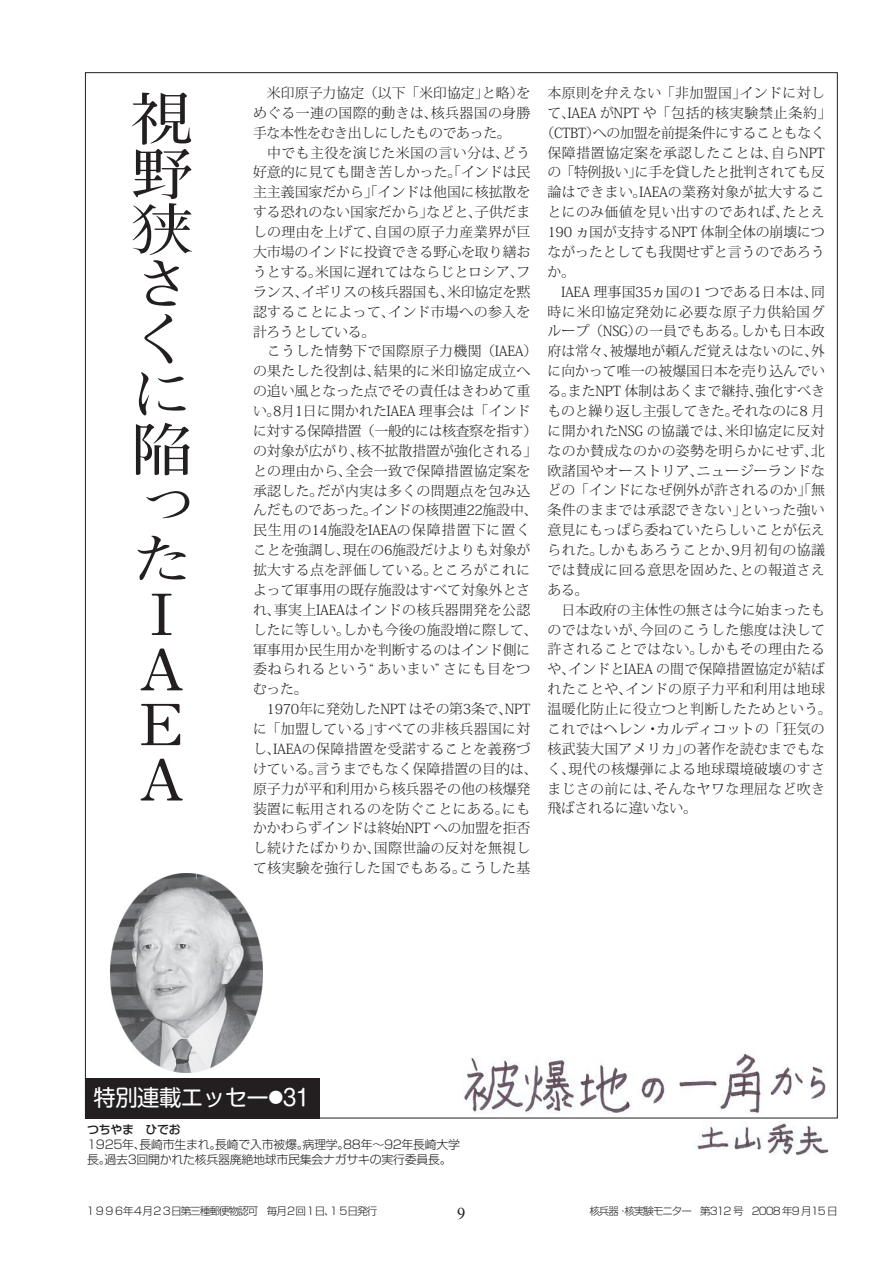
<style>
.page{position:relative;width:893px;height:1263px;background:#fff}
.page>*{position:absolute;margin:0;border:0;box-sizing:border-box;transform-origin:0 0}
.t1{font:700 56.55px/55.1px "Futo Min A101 Pro";color:#231f20;scale:1.11 1}
.t2{font:22.35px "Shin M Go Pro";letter-spacing:-.025em;color:#fff}
.t3{font:16.5px "Times New Roman";color:#231f20}
.t4{font:300 13.95px/19.8px "Koz Min Pro";letter-spacing:.01em;color:#231f20}
.t5{font:300 13.95px "Koz Min Pro";letter-spacing:.03em;color:#231f20}
.t6{font:300 13.95px "Koz Min Pro";letter-spacing:-.02em;color:#231f20}
.t7{font:300 13.95px "Koz Min Pro";letter-spacing:.055em;color:#231f20}
.t8{font:300 13.95px "Koz Min Pro";letter-spacing:-.025em;color:#231f20}
.t9{font:300 13.95px "Koz Min Pro";letter-spacing:-.01em;color:#231f20}
.t10{font:300 13.95px "Koz Min Pro";letter-spacing:.04em;color:#231f20}
.t11{font:300 12px/15px "Shin Go Pro";letter-spacing:-.025em;color:#231f20}
.t12{font:500 12px "Shin Go Pro";letter-spacing:-.025em;color:#231f20}
.t13{font:300 10.65px "Shin Go Pro";letter-spacing:-.1em;color:#231f20}
.t14{font:300 10.5px "Shin Go Pro";letter-spacing:-.1em;color:#231f20}
.s1{font-size:15px}
</style>
<div class="page">
<img style="left:111px;top:874px;width:151px;height:199px">
<img style="left:694px;top:1122px;width:135px;height:33px">
<img style="left:464px;top:1053px;width:362px;height:61px">
<div style="left:85px;top:1077px;width:235px;height:41px;background:#231f20"></div>
<h1 class="t1" style="left:130px;top:84px;width:57px">視野狭さくに陥った<br>Ｉ<br>Ａ<br>Ｅ<br>Ａ</h1>
<p class="t4" style="left:253px;top:83px;width:286px">　米印原子力協定（以下「米印協定」と略）をめぐる一連の国際的動きは、核兵器国の身勝手な本性をむき出しにしたものであった。<br>　中でも主役を演じた米国の言い分は、どう好意的に見ても聞き苦しかった。「インドは民主主義国家だから」「インドは他国に核拡散をする恐れのない国家だから」などと、子供だましの理由を上げて、自国の原子力産業界が巨大市場のインドに投資できる野心を取り繕おうとする。米国に遅れてはならじとロシア、フランス、イギリスの核兵器国も、米印協定を黙認することによって、インド市場への参入を計ろうとしている。<br>　こうした情勢下で国際原子力機関（IAEA）の果たした役割は、結果的に米印協定成立への追い風となった点でその責任はきわめて重い。8月1日に開かれたIAEA 理事会は「インドに対する保障措置（一般的には核査察を指す）の対象が広がり、核不拡散措置が強化される」との理由から、全会一致で保障措置協定案を承認した。だが内実は多くの問題点を包み込んだものであった。インドの核関連22施設中、民生用の14施設をIAEAの保障措置下に置くことを強調し、現在の6施設だけよりも対象が拡大する点を評価している。ところがこれによって軍事用の既存施設はすべて対象外とされ、事実上IAEAはインドの核兵器開発を公認したに等しい。しかも今後の施設増に際して、軍事用か民生用かを判断するのはインド側に委ねられるという“ あいまい” さにも目をつむった。<br>　1970年に発効したNPT はその第3条で、NPTに「加盟している」すべての非核兵器国に対し、IAEAの保障措置を受諾することを義務づけている。言うまでもなく保障措置の目的は、原子力が平和利用から核兵器その他の核爆発装置に転用されるのを防ぐことにある。にもかかわらずインドは終始NPT への加盟を拒否し続けたばかりか、国際世論の反対を無視して核実験を強行した国でもある。こうした基</p>
<p class="t4" style="left:547px;top:82px;width:279px">本原則を弁えない「非加盟国」インドに対し</p>
<p class="t7" style="left:547px;top:103px;width:286px">て、IAEA がNPT や「包括的核実験禁止条約」</p>
<p class="t6" style="left:540px;top:123px;width:286px">（CTBT）への加盟を前提条件にすることもなく</p>
<p class="t10" style="left:547px;top:143px;width:279px">保障措置協定案を承認したことは、自らNPT</p>
<p class="t8" style="left:547px;top:162px;width:279px">の「特例扱い」に手を貸したと批判されても反</p>
<p class="t5" style="left:547px;top:182px;width:279px">論はできまい。IAEAの業務対象が拡大するこ</p>
<p class="t4" style="left:547px;top:202px;width:279px">とにのみ価値を見い出すのであれば、たとえ</p>
<p class="t9" style="left:547px;top:222px;width:279px">190 ヵ国が支持するNPT 体制全体の崩壊につ</p>
<p class="t4" style="left:547px;top:241px;width:279px">ながったとしても我関せずと言うのであろう</p>
<p class="t4" style="left:547px;top:261px;width:29px">か。</p>
<p class="t4" style="left:547px;top:281px;width:279px">　IAEA 理事国35ヵ国の1 つである日本は、同</p>
<p class="t7" style="left:547px;top:302px;width:279px">時に米印協定発効に必要な原子力供給国グ</p>
<p class="t4" style="left:547px;top:321px;width:279px">ループ（NSG）の一員でもある。しかも日本政</p>
<p class="t4" style="left:547px;top:341px;width:279px">府は常々、被爆地が頼んだ覚えはないのに、外</p>
<p class="t4" style="left:547px;top:361px;width:279px">に向かって唯一の被爆国日本を売り込んでい</p>
<p class="t4" style="left:547px;top:381px;width:279px">る。またNPT 体制はあくまで継持、強化すべき</p>
<p class="t6" style="left:547px;top:401px;width:279px">ものと繰り返し主張してきた。それなのに8 月</p>
<p class="t5" style="left:547px;top:421px;width:279px">に開かれたNSG の協議では、米印協定に反対</p>
<p class="t4" style="left:547px;top:440px;width:279px">なのか賛成なのかの姿勢を明らかにせず、北</p>
<p class="t4" style="left:547px;top:460px;width:279px">欧諸国やオーストリア、ニュージーランドな</p>
<p class="t4" style="left:547px;top:480px;width:279px">どの「インドになぜ例外が許されるのか」「無</p>
<p class="t4" style="left:547px;top:500px;width:279px">条件のままでは承認できない」といった強い</p>
<p class="t4" style="left:547px;top:520px;width:279px">意見にもっぱら委ねていたらしいことが伝え</p>
<p class="t5" style="left:547px;top:540px;width:279px">られた。しかもあろうことか、9月初旬の協議</p>
<p class="t4" style="left:547px;top:559px;width:279px">では賛成に回る意思を固めた、との報道さえ</p>
<p class="t4" style="left:547px;top:579px;width:42px">ある。</p>
<p class="t4" style="left:547px;top:599px;width:279px">　日本政府の主体性の無さは今に始まったも</p>
<p class="t4" style="left:547px;top:619px;width:279px">のではないが、今回のこうした態度は決して</p>
<p class="t4" style="left:547px;top:639px;width:279px">許されることではない。しかもその理由たる</p>
<p class="t4" style="left:547px;top:659px;width:279px">や、インドとIAEA の間で保障措置協定が結ば</p>
<p class="t4" style="left:547px;top:679px;width:279px">れたことや、インドの原子力平和利用は地球</p>
<p class="t4" style="left:547px;top:699px;width:286px">温暖化防止に役立つと判断したためという。</p>
<p class="t4" style="left:547px;top:718px;width:279px">これではヘレン・カルディコットの「狂気の</p>
<p class="t4" style="left:547px;top:738px;width:279px">核武装大国アメリカ」の著作を読むまでもな</p>
<p class="t4" style="left:547px;top:758px;width:279px">く、現代の核爆弾による地球環境破壊のすさ</p>
<p class="t4" style="left:547px;top:778px;width:279px">まじさの前には、そんなヤワな理屈など吹き</p>
<p class="t8" style="left:547px;top:798px;width:151px">飛ばされるに違いない。</p>
<h2 class="t2" style="left:94px;top:1079px;width:218px">特別連載エッセー<span class="s1">●</span>31</h2>
<p class="t12" style="left:87px;top:1120px;width:95px">つちやま　ひでお</p>
<p class="t11" style="left:87px;top:1136px;width:374px">1925年、長崎市生まれ。長崎で入市被爆。病理学。88年～92年長崎大学長。過去3回開かれた核兵器廃絶地球市民集会ナガサキの実行委員長。</p>
<p class="t13" style="left:85px;top:1202px;width:294px">１９９６年４月２３日第三種郵便物認可　毎月２回１日、１５日発行</p>
<p class="t3" style="left:457px;top:1202px;width:10px">9</p>
<p class="t14" style="left:589px;top:1202px;width:250px">核兵器・核実験モニター　第312 号　2008 年9 月15 日</p>
</div>
